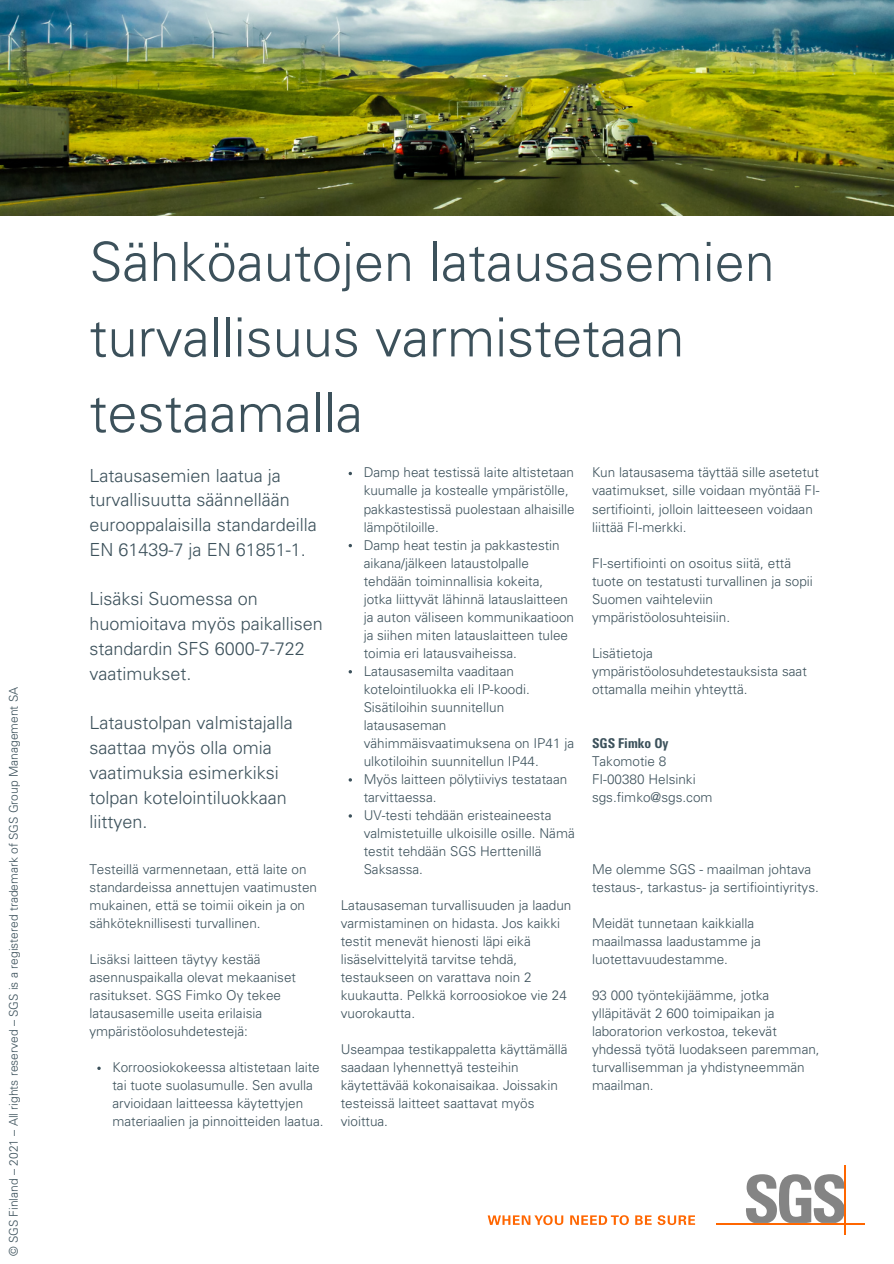
<style>
.page{position:relative;width:894px;height:1264px;background:#fff}
.page>*{position:absolute;margin:0;border:0;box-sizing:border-box;transform-origin:0 0}
.t1{font:300 54px/75.4px "Univers LT Std";color:#3c515b}
.t2{font:300 18px/24.8px "Univers LT Std";color:#3c515b}
.t3{font:300 13.5px/18px "Univers LT Std";color:#3c515b}
.t4{font:700 condensed 13.5px "Univers LT Std";color:#3c515b}
.t5{font:300 12px "Univers LT Std";color:#3c515b}
</style>
<div class="page">
<img style="left:0;top:0;width:893px;height:216px">
<svg style="left:487px;top:1215px;width:76px;height:10px"></svg>
<svg style="left:570px;top:1215px;width:58px;height:10px"></svg>
<svg style="left:635px;top:1215px;width:16px;height:9px"></svg>
<svg style="left:657px;top:1215px;width:38px;height:9px"></svg>
<svg style="left:746px;top:1174px;width:98px;height:48px"></svg>
<hr style="left:715px;top:1222px;width:148px;height:2px;background:#f60">
<hr style="left:844px;top:1165px;width:2px;height:69px;background:#f60">
<svg style="left:348px;top:472px;width:4px;height:3px"></svg>
<svg style="left:348px;top:544px;width:4px;height:3px"></svg>
<p class="t5" style="left:9px;top:1256px;width:570px;rotate:-90deg">© SGS Finland – 2021 – All rights reserved – SGS is a registered trademark of SGS Group Management SA</p>
<p class="t1" style="left:89px;top:231px;width:686px">Sähköautojen latausasemien turvallisuus varmistetaan testaamalla</p>
<p class="t3" style="left:363px;top:465px;width:212px">Damp heat testissä laite altistetaan kuumalle ja kostealle ympäristölle, pakkastestissä puolestaan alhaisille lämpötiloille.</p>
<p class="t3" style="left:363px;top:537px;width:212px">Damp heat testin ja pakkastestin aikana/jälkeen lataustolpalle tehdään toiminnallisia kokeita, jotka liittyvät lähinnä latauslaitteen ja auton väliseen kommunikaatioon ja siihen miten latauslaitteen tulee toimia eri latausvaiheissa.</p>
<p class="t3" style="left:363px;top:663px;width:212px">Latausasemilta vaaditaan kotelointiluokka eli IP-koodi.<br>Sisätiloihin suunnitellun latausaseman vähimmäisvaatimuksena on IP41 ja ulkotiloihin suunnitellun IP44.</p>
<p class="t3" style="left:363px;top:771px;width:205px">Myös laitteen pölytiiviys testataan tarvittaessa.</p>
<p class="t3" style="left:363px;top:807px;width:212px">UV-testi tehdään eristeaineesta valmistetuille ulkoisille osille. Nämä testit tehdään SGS Herttenillä<br>Saksassa.</p>
<p class="t3" style="left:340px;top:898px;width:232px">Latausaseman turvallisuuden ja laadun varmistaminen on hidasta. Jos kaikki testit menevät hienosti läpi eikä lisäselvittelyitä tarvitse tehdä, testaukseen on varattava noin 2 kuukautta. Pelkkä korroosiokoe vie 24 vuorokautta.</p>
<p class="t3" style="left:340px;top:1042px;width:228px">Useampaa testikappaletta käyttämällä saadaan lyhennettyä testeihin käytettävää kokonaisaikaa. Joissakin testeissä laitteet saattavat myös vioittua.</p>
<p class="t3" style="left:592px;top:465px;width:229px">Kun latausasema täyttää sille asetetut vaatimukset, sille voidaan myöntää FI&shy;sertifiointi, jolloin laitteeseen voidaan liittää FI-merkki.</p>
<p class="t3" style="left:592px;top:555px;width:222px">FI-sertifiointi on osoitus siitä, että tuote on testatusti turvallinen ja sopii<br>Suomen vaihteleviin ympäristöolosuhteisiin.</p>
<p class="t3" style="left:592px;top:645px;width:216px">Lisätietoja ympäristöolosuhdetestauksista saat ottamalla meihin yhteyttä.</p>
<p class="t2" style="left:89px;top:465px;width:229px">Latausasemien laatua ja turvallisuutta säännellään eurooppalaisilla standardeilla<br>EN 61439-7 ja EN 61851-1.</p>
<p class="t2" style="left:89px;top:589px;width:235px">Lisäksi Suomessa on huomioitava myös paikallisen standardin SFS 6000-7-722 vaatimukset.</p>
<p class="t2" style="left:89px;top:713px;width:205px">Lataustolpan valmistajalla saattaa myös olla omia vaatimuksia esimerkiksi tolpan kotelointiluokkaan liittyen.</p>
<p class="t4" style="left:592px;top:738px;width:78px">SGS Fimko Oy</p>
<p class="t3" style="left:592px;top:753px;width:76px">Takomotie 8</p>
<p class="t3" style="left:592px;top:771px;width:105px">FI-00380 Helsinki</p>
<p class="t3" style="left:592px;top:789px;width:122px">sgs.fimko@sgs.com</p>
<p class="t3" style="left:592px;top:862px;width:228px">Me olemme SGS - maailman johtava testaus-, tarkastus- ja sertifiointiyritys.</p>
<p class="t3" style="left:592px;top:916px;width:170px">Meidät tunnetaan kaikkialla maailmassa laadustamme ja luotettavuudestamme.</p>
<p class="t3" style="left:592px;top:988px;width:229px">93 000 työntekijäämme, jotka ylläpitävät 2 600 toimipaikan ja laboratorion verkostoa, tekevät yhdessä työtä luodakseen paremman, turvallisemman ja yhdistyneemmän maailman.</p>
<p class="t3" style="left:89px;top:862px;width:229px">Testeillä varmennetaan, että laite on standardeissa annettujen vaatimusten mukainen, että se toimii oikein ja on sähköteknillisesti turvallinen.</p>
<p class="t3" style="left:89px;top:952px;width:208px">Lisäksi laitteen täytyy kestää asennuspaikalla olevat mekaaniset rasitukset. SGS Fimko Oy tekee latausasemille useita erilaisia ympäristöolosuhdetestejä:</p>
<p class="t3" style="left:112px;top:1060px;width:212px">Korroosiokokeessa altistetaan laite tai tuote suolasumulle. Sen avulla arvioidaan laitteessa käytettyjen materiaalien ja pinnoitteiden laatua.</p>
</div>
